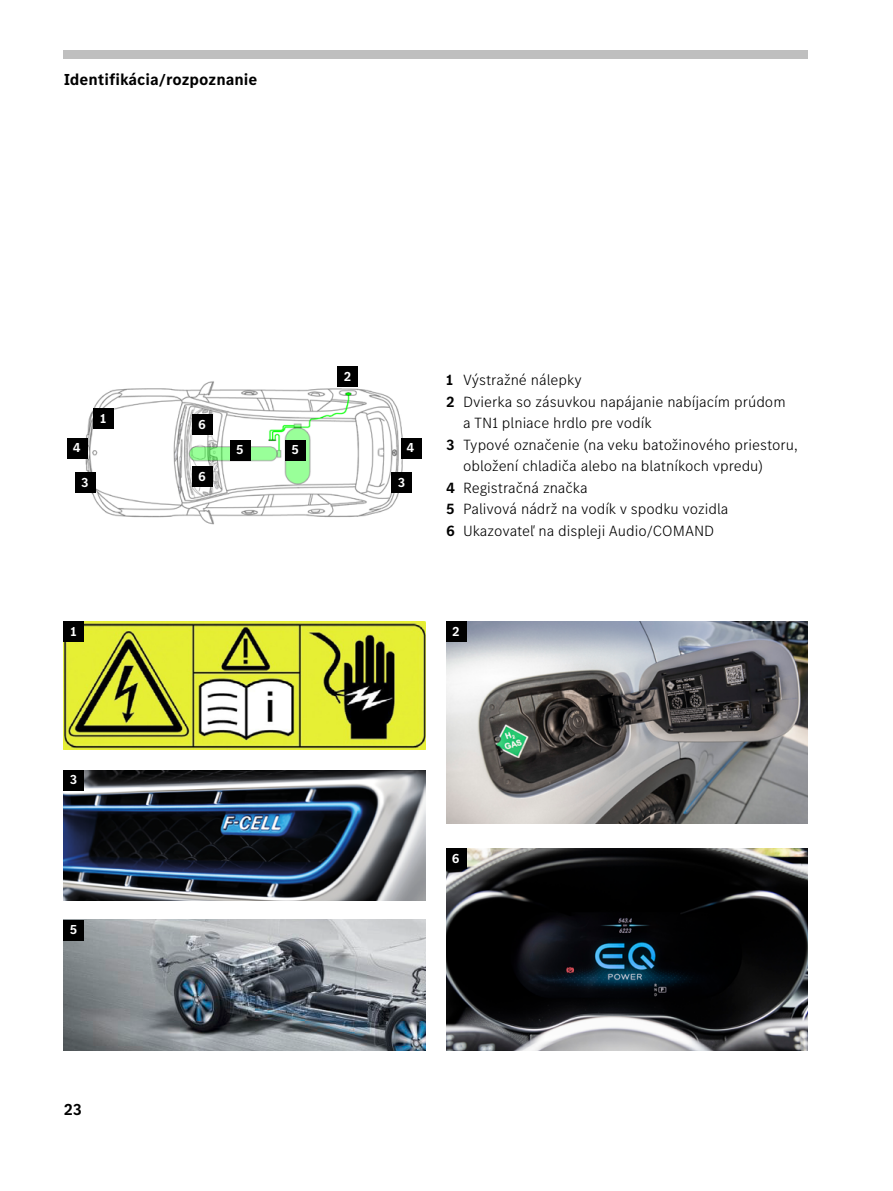
<style>
.page{position:relative;width:893px;height:1191px;background:#fff}
.page>*{position:absolute;margin:0;border:0;box-sizing:border-box;transform-origin:0 0}
.t1{font:700 16.5px "MB Corpo S Text";color:#000}
.t2{font:300 15.3px "MB Corpo S Text";color:#000}
.t3{font:700 13.5px "MB Corpo S Text";color:#fff}
.s1{font-weight:700}
</style>
<div class="page">
<div style="left:64px;top:50px;width:744px;height:8px;background:#bfbfbf"></div>
<img style="left:446px;top:848px;width:362px;height:202px">
<img style="left:64px;top:770px;width:362px;height:131px">
<div style="left:64px;top:770px;width:20px;height:20px;background:#000"></div>
<img style="left:446px;top:621px;width:362px;height:202px">
<div style="left:446px;top:621px;width:20px;height:21px;background:#000"></div>
<img style="left:64px;top:919px;width:362px;height:131px">
<div style="left:64px;top:919px;width:20px;height:21px;background:#000"></div>
<div style="left:446px;top:848px;width:20px;height:21px;background:#000"></div>
<img style="left:67px;top:366px;width:355px;height:159px">
<div style="left:401px;top:438px;width:20px;height:20px;background:#000"></div>
<div style="left:67px;top:438px;width:21px;height:20px;background:#000"></div>
<div style="left:338px;top:366px;width:20px;height:21px;background:#000"></div>
<div style="left:94px;top:408px;width:20px;height:21px;background:#000"></div>
<div style="left:192px;top:414px;width:21px;height:21px;background:#000"></div>
<div style="left:192px;top:467px;width:21px;height:20px;background:#000"></div>
<div style="left:75px;top:472px;width:21px;height:21px;background:#000"></div>
<div style="left:392px;top:472px;width:20px;height:21px;background:#000"></div>
<div style="left:285px;top:440px;width:21px;height:20px;background:#000"></div>
<div style="left:230px;top:440px;width:20px;height:20px;background:#000"></div>
<img style="left:64px;top:621px;width:362px;height:129px">
<div style="left:64px;top:621px;width:20px;height:21px;background:#000"></div>
<p class="t1" style="left:64px;top:69px;width:195px">Identifikácia/rozpoznanie</p>
<p class="t3" style="left:100px;top:409px;width:8px">1</p>
<p class="t3" style="left:198px;top:415px;width:9px">6</p>
<p class="t3" style="left:344px;top:367px;width:9px">2</p>
<p class="t3" style="left:73px;top:439px;width:9px">4</p>
<p class="t3" style="left:407px;top:439px;width:9px">4</p>
<p class="t3" style="left:236px;top:441px;width:9px">5</p>
<p class="t3" style="left:292px;top:441px;width:9px">5</p>
<p class="t3" style="left:198px;top:468px;width:9px">6</p>
<p class="t3" style="left:81px;top:473px;width:9px">3</p>
<p class="t3" style="left:398px;top:473px;width:9px">3</p>
<p class="t2" style="left:446px;top:370px;width:137px"><span class="s1">1</span> Výstražné nálepky</p>
<p class="t2" style="left:446px;top:392px;width:341px"><span class="s1">2</span> Dvierka so zásuvkou napájanie nabíjacím prúdom</p>
<p class="t2" style="left:463px;top:413px;width:190px">a TN1 plniace hrdlo pre vodík</p>
<p class="t2" style="left:446px;top:434px;width:353px"><span class="s1">3</span> Typové označenie (na veku batožinového priestoru,</p>
<p class="t2" style="left:463px;top:456px;width:301px">obložení chladiča alebo na blatníkoch vpredu)</p>
<p class="t2" style="left:446px;top:477px;width:143px"><span class="s1">4</span> Registračná značka</p>
<p class="t2" style="left:446px;top:499px;width:284px"><span class="s1">5</span> Palivová nádrž na vodík v spodku vozidla</p>
<p class="t2" style="left:446px;top:520px;width:270px"><span class="s1">6</span> Ukazovateľ na displeji Audio/COMAND</p>
<p class="t3" style="left:71px;top:622px;width:8px">1</p>
<p class="t3" style="left:452px;top:622px;width:9px">2</p>
<p class="t3" style="left:70px;top:771px;width:9px">3</p>
<p class="t3" style="left:70px;top:920px;width:9px">5</p>
<p class="t3" style="left:452px;top:849px;width:9px">6</p>
<p class="t1" style="left:64px;top:1098px;width:20px">23</p>
</div>
